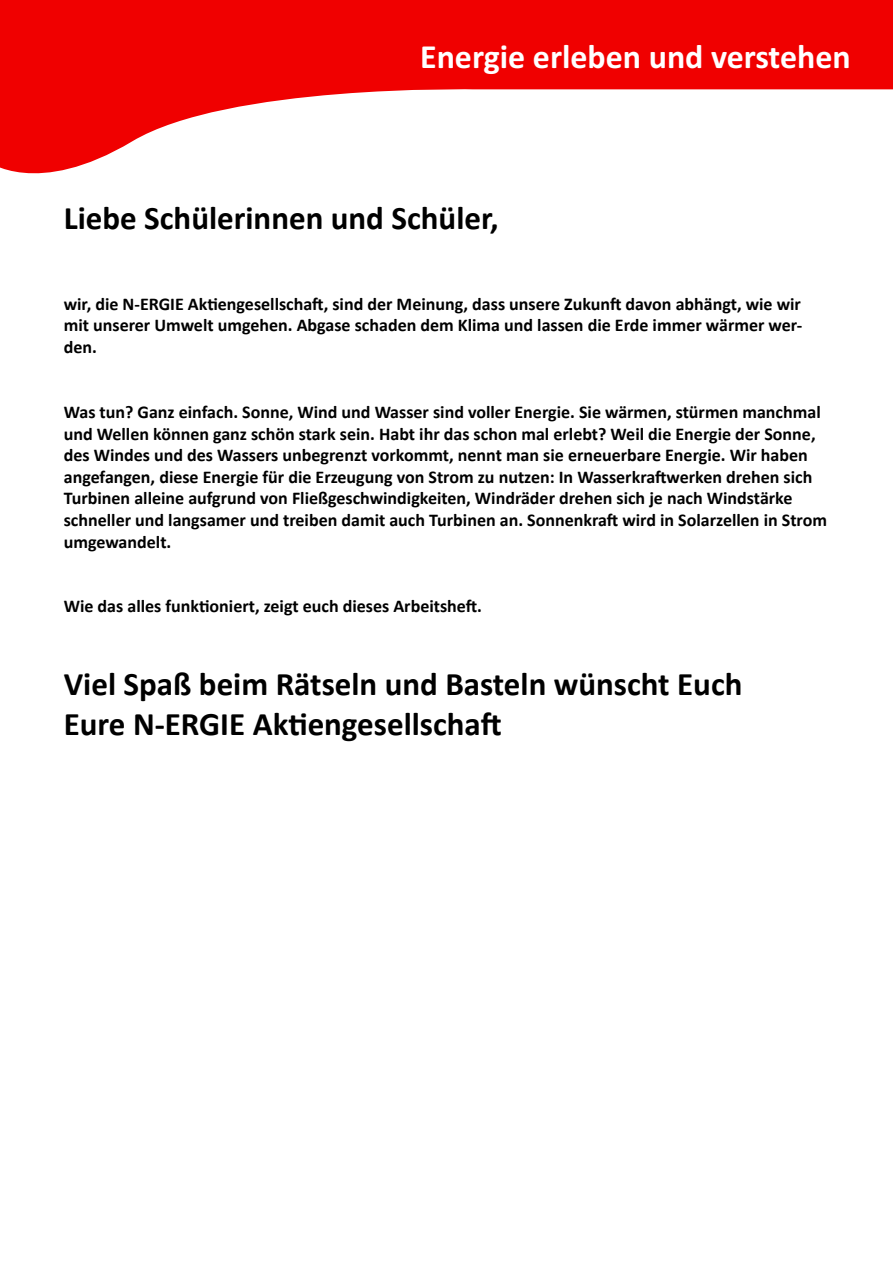
<style>
.page{position:relative;width:893px;height:1263px;background:#fff}
.page>*{position:absolute;margin:0;border:0;box-sizing:border-box;transform-origin:0 0}
.t1{font:700 33.9px "Calibri";color:#fff}
.t2{font:700 33px/39.6px "Calibri";color:#000}
.t3{font:700 18px/21.6px "Calibri";color:#000;text-align:justify}
</style>
<div class="page">
<svg style="left:0;top:0;width:893px;height:174px;fill:#f00000"></svg>
<h1 class="t1" style="left:420px;top:35px;width:432px">Energie erleben und verstehen</h1>
<h2 class="t2" style="left:64px;top:198px;width:436px">Liebe Schülerinnen und Schüler,</h2>
<p class="t3" style="left:64px;top:293px;width:740px">wir, die N-ERGIE Aktiengesellschaft, sind der Meinung, dass unsere Zukunft davon abhängt, wie wir mit unserer Umwelt umgehen. Abgase schaden dem Klima und lassen die Erde immer wärmer wer&shy;den.</p>
<p class="t3" style="left:64px;top:401px;width:765px;text-align:left">Was tun? Ganz einfach. Sonne, Wind und Wasser sind voller Energie. Sie wärmen, stürmen manchmal und Wellen können ganz schön stark sein. Habt ihr das schon mal erlebt? Weil die Energie der Sonne, des Windes und des Wassers unbegrenzt vorkommt, nennt man sie erneuerbare Energie. Wir haben angefangen, diese Energie für die Erzeugung von Strom zu nutzen: In Wasserkraftwerken drehen sich Turbinen alleine aufgrund von Fließgeschwindigkeiten, Windräder drehen sich je nach Windstärke schneller und langsamer und treiben damit auch Turbinen an. Sonnenkraft wird in Solarzellen in Strom umgewandelt.</p>
<p class="t3" style="left:64px;top:595px;width:420px">Wie das alles funktioniert, zeigt euch dieses Arbeitsheft.</p>
<h2 class="t2" style="left:64px;top:664px;width:680px">Viel Spaß beim Rätseln und Basteln wünscht Euch<br>Eure N-ERGIE Aktiengesellschaft</h2>
</div>
